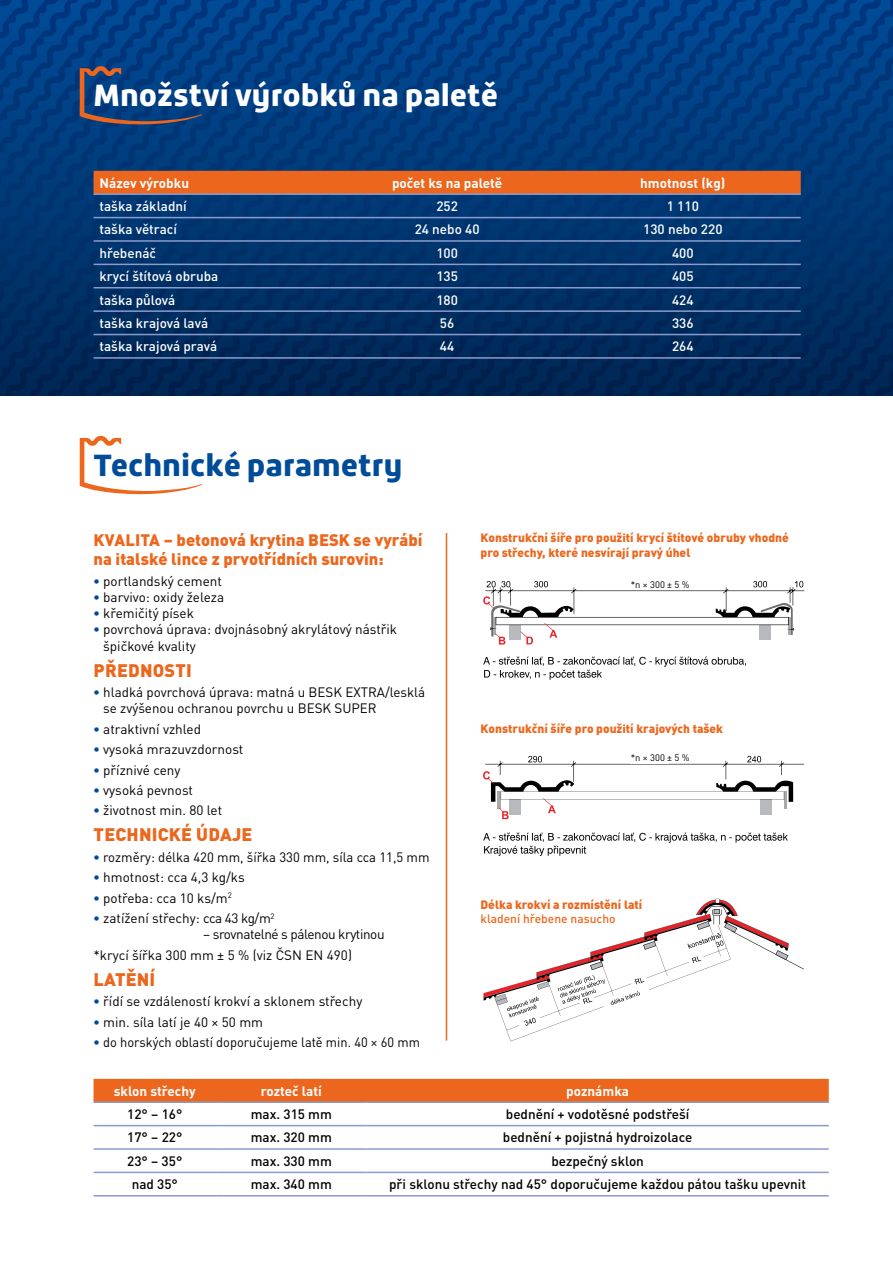
<style>
.page{position:relative;width:893px;height:1263px;background:#fff}
.page>*{position:absolute;margin:0;border:0;box-sizing:border-box;transform-origin:0 0}
.t1{font:900 30px "Roihu";color:#fff}
.t2{font:900 30px "Roihu";color:#004c99}
.t3{font:900 18px "DIN Pro";letter-spacing:.01em;color:#ec671d}
.t4{font:900 16.5px/19.8px "DIN Pro";color:#ec671d}
.t5{font:13.5px/16.2px "DIN Pro";color:#000}
.t6{font:500 13.5px "DIN Pro";color:#000}
.t7{font:500 13.5px "DIN Pro";color:#fff}
.t8{font:700 13.5px "DIN Pro";color:#fff}
.t9{font:13.5px/20.4px "DIN Pro";letter-spacing:-.03em;color:#000}
.t10{font:13.5px "DIN Pro";color:#000;scale:.95 1}
.t11{font:900 12px/14.4px "DIN Pro";color:#ec671d}
.t12{font:500 12px "DIN Pro";color:#ec671d}
.t13{font:9.45px "DIN Pro";color:#000}
.s1{font-weight:900;color:#004c99}
</style>
<div class="page">
<svg style="left:0;top:0;width:893px;height:396px;background:#0e3a6f"></svg>
<hr style="left:446px;top:533px;width:1px;height:507px;background:#ec671d">
<svg style="left:80px;top:436px;width:122px;height:59px"></svg>
<div style="left:94px;top:1079px;width:735px;height:22px;background:#ec671d"></div>
<hr style="left:94px;top:1101px;width:122px;height:2px;background:#8b9bcd">
<hr style="left:216px;top:1101px;width:151px;height:2px;background:#8b9bcd">
<hr style="left:367px;top:1101px;width:462px;height:2px;background:#8b9bcd">
<hr style="left:94px;top:1125px;width:122px;height:1px;background:#8b9bcd">
<hr style="left:216px;top:1125px;width:151px;height:1px;background:#8b9bcd">
<hr style="left:367px;top:1125px;width:462px;height:1px;background:#8b9bcd">
<hr style="left:94px;top:1148px;width:122px;height:2px;background:#8b9bcd">
<hr style="left:216px;top:1148px;width:151px;height:2px;background:#8b9bcd">
<hr style="left:367px;top:1148px;width:462px;height:2px;background:#8b9bcd">
<hr style="left:94px;top:1172px;width:122px;height:1px;background:#8b9bcd">
<hr style="left:216px;top:1172px;width:151px;height:1px;background:#8b9bcd">
<hr style="left:367px;top:1172px;width:462px;height:1px;background:#8b9bcd">
<hr style="left:94px;top:1195px;width:122px;height:1px;background:#8b9bcd">
<hr style="left:216px;top:1195px;width:151px;height:1px;background:#8b9bcd">
<hr style="left:367px;top:1195px;width:462px;height:1px;background:#8b9bcd">
<svg style="left:483px;top:899px;width:321px;height:142px"></svg>
<svg style="left:483px;top:581px;width:321px;height:63px"></svg>
<svg style="left:483px;top:656px;width:263px;height:24px"></svg>
<svg style="left:483px;top:756px;width:321px;height:63px"></svg>
<svg style="left:483px;top:832px;width:305px;height:24px"></svg>
<div style="left:631px;top:577px;width:38px;height:12px;background:#fff"></div>
<div style="left:631px;top:751px;width:38px;height:12px;background:#fff"></div>
<h1 class="t1" style="left:94px;top:79px;width:406px">Množství výrobků na paletě</h1>
<p class="t8" style="left:100px;top:174px;width:91px">Název výrobku</p>
<p class="t8" style="left:392px;top:174px;width:112px">počet ks na paletě</p>
<p class="t8" style="left:640px;top:174px;width:87px">hmotnost (kg)</p>
<p class="t7" style="left:100px;top:197px;width:89px">taška základní</p>
<p class="t7" style="left:436px;top:197px;width:23px">252</p>
<p class="t7" style="left:667px;top:197px;width:34px">1 110</p>
<p class="t7" style="left:100px;top:220px;width:79px">taška větrací</p>
<p class="t7" style="left:415px;top:220px;width:66px">24 nebo 40</p>
<p class="t7" style="left:643px;top:220px;width:81px">130 nebo 220</p>
<p class="t7" style="left:100px;top:244px;width:58px">hřebenáč</p>
<p class="t7" style="left:436px;top:244px;width:23px">100</p>
<p class="t7" style="left:672px;top:244px;width:23px">400</p>
<p class="t7" style="left:100px;top:267px;width:120px">krycí štítová obruba</p>
<p class="t7" style="left:436px;top:267px;width:23px">135</p>
<p class="t7" style="left:672px;top:267px;width:23px">405</p>
<p class="t7" style="left:100px;top:290px;width:77px">taška půlová</p>
<p class="t7" style="left:436px;top:290px;width:23px">180</p>
<p class="t7" style="left:672px;top:290px;width:23px">424</p>
<p class="t7" style="left:100px;top:314px;width:110px">taška krajová lavá</p>
<p class="t7" style="left:440px;top:314px;width:16px">56</p>
<p class="t7" style="left:672px;top:314px;width:23px">336</p>
<p class="t7" style="left:100px;top:337px;width:119px">taška krajová pravá</p>
<p class="t7" style="left:440px;top:337px;width:16px">44</p>
<p class="t7" style="left:672px;top:337px;width:23px">264</p>
<h1 class="t2" style="left:94px;top:448px;width:310px">Technické parametry</h1>
<p class="t4" style="left:94px;top:529px;width:330px">KVALITA – betonová krytina BESK se vyrábí na italské lince z prvotřídních surovin:</p>
<p class="t5" style="left:94px;top:572px;width:130px"><span class="s1">•</span> portlandský cement</p>
<p class="t5" style="left:94px;top:588px;width:132px"><span class="s1">•</span> barvivo: oxidy železa</p>
<p class="t5" style="left:94px;top:605px;width:102px"><span class="s1">•</span> křemičitý písek</p>
<p class="t5" style="left:103px;top:621px;width:295px;text-indent:-10px"><span class="s1">•</span> povrchová úprava: dvojnásobný akrylátový nástřik špičkové kvality</p>
<h2 class="t3" style="left:94px;top:658px;width:100px">PŘEDNOSTI</h2>
<p class="t5" style="left:103px;top:683px;width:324px;text-indent:-10px"><span class="s1">•</span> hladká povrchová úprava: matná u BESK EXTRA/lesklá se zvýšenou ochranou povrchu u BESK SUPER</p>
<p class="t5" style="left:94px;top:720px;width:109px"><span class="s1">•</span> atraktivní vzhled</p>
<p class="t5" style="left:94px;top:740px;width:151px"><span class="s1">•</span> vysoká mrazuvzdornost</p>
<p class="t5" style="left:94px;top:761px;width:88px"><span class="s1">•</span> příznivé ceny</p>
<p class="t5" style="left:94px;top:781px;width:101px"><span class="s1">•</span> vysoká pevnost</p>
<p class="t5" style="left:94px;top:802px;width:130px"><span class="s1">•</span> životnost min. 80 let</p>
<h2 class="t3" style="left:94px;top:822px;width:160px">TECHNICKÉ ÚDAJE</h2>
<p class="t5" style="left:94px;top:848px;width:338px"><span class="s1">•</span> rozměry: délka 420 mm, šířka 330 mm, síla cca 11,5 mm</p>
<p class="t5" style="left:94px;top:869px;width:153px"><span class="s1">•</span> hmotnost: cca 4,3 kg/ks</p>
<p class="t5" style="left:94px;top:889px;width:140px"><span class="s1">•</span> potřeba: cca 10 ks/m<sup>2</sup></p>
<p class="t5" style="left:94px;top:909px;width:183px"><span class="s1">•</span> zatížení střechy: cca 43 kg/m<sup>2</sup></p>
<p class="t9" style="left:94px;top:924px;width:293px;text-indent:110px">– srovnatelné s pálenou krytinou *krycí šířka 300 mm ± 5 % (viz ČSN EN 490)</p>
<h2 class="t3" style="left:94px;top:967px;width:63px">LATĚNÍ</h2>
<p class="t5" style="left:94px;top:992px;width:270px"><span class="s1">•</span> řídí se vzdáleností krokví a sklonem střechy</p>
<p class="t5" style="left:94px;top:1013px;width:171px"><span class="s1">•</span> min. síla latí je 40 × 50 mm</p>
<p class="t10" style="left:94px;top:1033px;width:345px"><span class="s1">•</span> do horských oblastí doporučujeme latě min. 40 × 60 mm</p>
<p class="t11" style="left:480px;top:530px;width:310px">Konstrukční šíře pro použití krycí štítové obruby vhodné pro střechy, které nesvírají pravý úhel</p>
<p class="t13" style="left:631px;top:578px;width:60px">*n × 300 ± 5 %</p>
<p class="t11" style="left:480px;top:721px;width:244px">Konstrukční šíře pro použití krajových tašek</p>
<p class="t13" style="left:631px;top:751px;width:60px">*n × 300 ± 5 %</p>
<p class="t11" style="left:480px;top:897px;width:163px">Délka krokví a rozmístění latí</p>
<p class="t12" style="left:480px;top:911px;width:137px">kladení hřebene nasucho</p>
<p class="t8" style="left:114px;top:1082px;width:83px">sklon střechy</p>
<p class="t8" style="left:261px;top:1082px;width:63px">rozteč latí</p>
<p class="t8" style="left:566px;top:1082px;width:64px">poznámka</p>
<p class="t6" style="left:127px;top:1105px;width:57px">12° – 16°</p>
<p class="t6" style="left:251px;top:1105px;width:83px">max. 315 mm</p>
<p class="t6" style="left:506px;top:1105px;width:185px">bednění + vodotěsné podstřeší</p>
<p class="t6" style="left:127px;top:1128px;width:57px">17° – 22°</p>
<p class="t6" style="left:251px;top:1128px;width:83px">max. 320 mm</p>
<p class="t6" style="left:503px;top:1128px;width:191px">bednění + pojistná hydroizolace</p>
<p class="t6" style="left:127px;top:1152px;width:57px">23° – 35°</p>
<p class="t6" style="left:251px;top:1152px;width:83px">max. 330 mm</p>
<p class="t6" style="left:551px;top:1152px;width:94px">bezpečný sklon</p>
<p class="t6" style="left:132px;top:1175px;width:48px">nad 35°</p>
<p class="t6" style="left:251px;top:1175px;width:83px">max. 340 mm</p>
<p class="t6" style="left:389px;top:1175px;width:418px">při sklonu střechy nad 45° doporučujeme každou pátou tašku upevnit</p>
</div>
